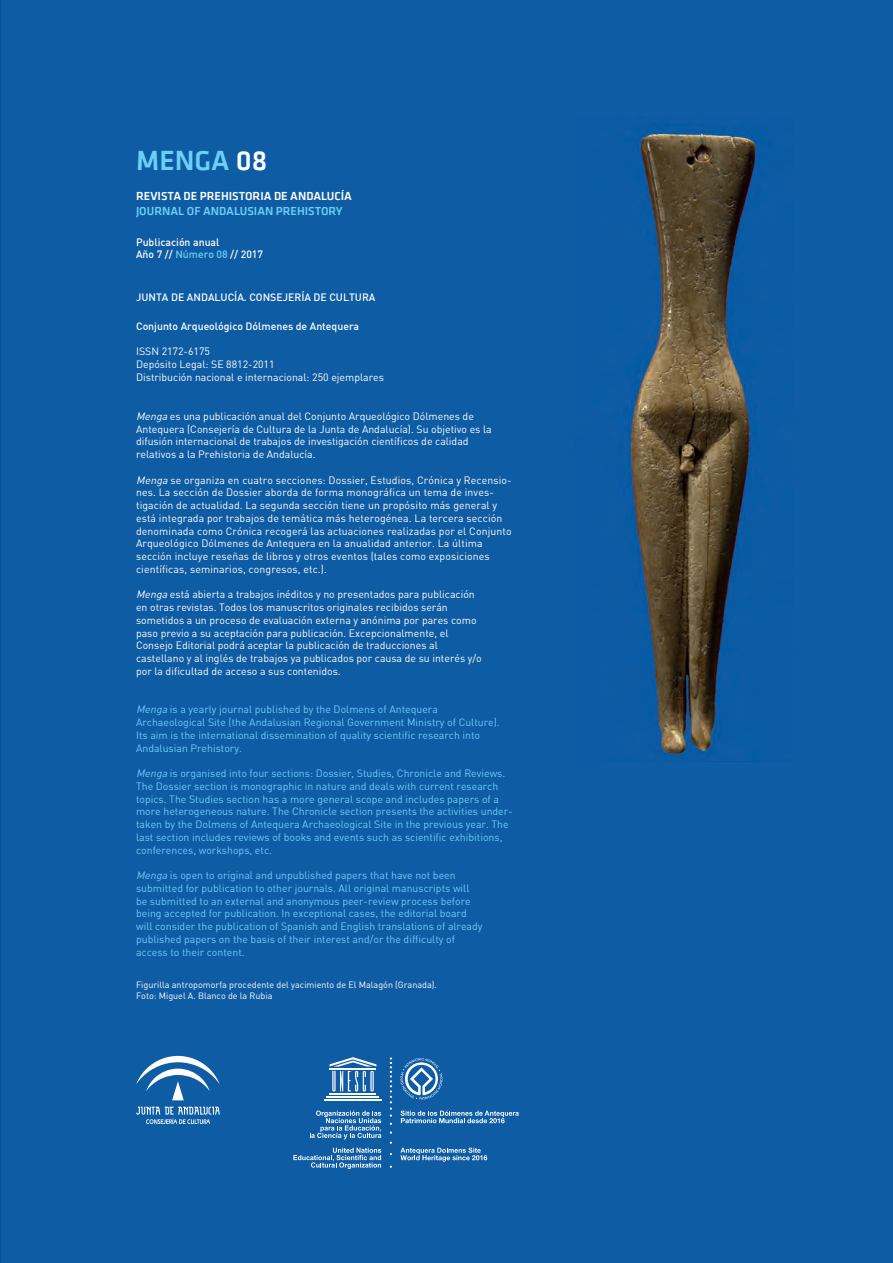
<style>
.page{position:relative;width:893px;height:1263px;background:#0e5ca4}
.page>*{position:absolute;margin:0;border:0;box-sizing:border-box;transform-origin:0 0}
.t1{font:500 28.5px "Klavika";color:#6bcff6}
.t2{font:500 12px "Klavika";color:#fff}
.t3{font:500 12px "Klavika";color:#6bcff6}
.t4{font:10.5px/12.8px "DIN Bek";color:#fff}
.t5{font:10.5px/12.8px "DIN Bek";color:#6bcff6}
.t6{font:500 10.5px/12px "DI Nbek";color:#fff}
.t7{font:9px/10.5px "DIN Bek";color:#fff}
.s1{color:#fff}
.s2{color:#6bcff6}
.s3{font-style:italic}
</style>
<div class="page">
<svg style="left:390px;top:1057px;width:2px;height:59px"></svg>
<hr style="left:330px;top:1092px;width:46px;height:2px;background:#fff">
<hr style="left:327px;top:1096px;width:52px;height:2px;background:#fff">
<hr style="left:324px;top:1099px;width:58px;height:2px;background:#fff">
<svg style="left:330px;top:1057px;width:46px;height:34px"></svg>
<svg style="left:400px;top:1058px;width:42px;height:42px"></svg>
<svg style="left:310px;top:1110px;width:71px;height:29px"></svg>
<svg style="left:293px;top:1148px;width:88px;height:21px"></svg>
<svg style="left:401px;top:1110px;width:118px;height:13px"></svg>
<svg style="left:400px;top:1147px;width:87px;height:14px"></svg>
<svg style="left:136px;top:1056px;width:84px;height:44px"></svg>
<svg style="left:136px;top:1107px;width:84px;height:17px"></svg>
<img style="left:621px;top:124px;width:151px;height:637px">
<h1 class="t1" style="left:136px;top:146px;width:133px">MENGA <span class="s1">08</span></h1>
<p class="t2" style="left:136px;top:190px;width:217px">REVISTA DE PREHISTORIA DE ANDALUCÍA</p>
<p class="t3" style="left:136px;top:205px;width:208px">JOURNAL OF ANDALUSIAN PREHISTORY</p>
<p class="t6" style="left:136px;top:235px;width:129px">Publicación anual<br>Año 7 // <span class="s2">Número 08</span> // 2017</p>
<p class="t6" style="left:136px;top:291px;width:241px">JUNTA DE ANDALUCÍA. CONSEJERÍA DE CULTURA</p>
<p class="t6" style="left:136px;top:320px;width:225px">Conjunto Arqueológico Dólmenes de Antequera</p>
<p class="t4" style="left:136px;top:345px;width:249px">ISSN 2172-6175<br>Depósito Legal: SE 8812-2011<br>Distribución nacional e internacional: 250 ejemplares</p>
<p class="t4" style="left:136px;top:410px;width:357px"><span class="s3">Menga</span> es una publicación anual del Conjunto Arqueológico Dólmenes de Antequera (Consejería de Cultura de la Junta de Andalucía). Su objetivo es la difusión internacional de trabajos de investigación científicos de calidad relativos a la Prehistoria de Andalucía.</p>
<p class="t4" style="left:136px;top:473px;width:377px"><span class="s3">Menga</span> se organiza en cuatro secciones: Dossier, Estudios, Crónica y Recensio&shy;nes. La sección de Dossier aborda de forma monográfica un tema de inves&shy;tigación de actualidad. La segunda sección tiene un propósito más general y está integrada por trabajos de temática más heterogénea. La tercera sección denominada como Crónica recogerá las actuaciones realizadas por el Conjunto Arqueológico Dólmenes de Antequera en la anualidad anterior. La última sección incluye reseñas de libros y otros eventos (tales como exposiciones científicas, seminarios, congresos, etc.).</p>
<p class="t4" style="left:136px;top:588px;width:347px"><span class="s3">Menga</span> está abierta a trabajos inéditos y no presentados para publicación en otras revistas. Todos los manuscritos originales recibidos serán sometidos a un proceso de evaluación externa y anónima por pares como paso previo a su aceptación para publicación. Excepcionalmente, el Consejo Editorial podrá aceptar la publicación de traducciones al castellano y al inglés de trabajos ya publicados por causa de su interés y/o por la dificultad de acceso a sus contenidos.</p>
<p class="t5" style="left:136px;top:703px;width:365px"><span class="s3">Menga</span> is a yearly journal published by the Dolmens of Antequera Archaeological Site (the Andalusian Regional Government Ministry of Culture).<br>Its aim is the international dissemination of quality scientific research into Andalusian Prehistory.</p>
<p class="t5" style="left:136px;top:767px;width:378px"><span class="s3">Menga</span> is organised into four sections: Dossier, Studies, Chronicle and Reviews.<br>The Dossier section is monographic in nature and deals with current research topics. The Studies section has a more general scope and includes papers of a more heterogeneous nature. The Chronicle section presents the activities under&shy;taken by the Dolmens of Antequera Archaeological Site in the previous year. The last section includes reviews of books and events such as scientific exhibitions, conferences, workshops, etc.</p>
<p class="t5" style="left:136px;top:869px;width:348px"><span class="s3">Menga</span> is open to original and unpublished papers that have not been submitted for publication to other journals. All original manuscripts will be submitted to an external and anonymous peer-review process before being accepted for publication. In exceptional cases, the editorial board will consider the publication of Spanish and English translations of already published papers on the basis of their interest and/or the difficulty of access to their content.</p>
<p class="t7" style="left:136px;top:979px;width:302px">Figurilla antropomorfa procedente del yacimiento de El Malagón (Granada).<br>Foto: Miguel A. Blanco de la Rubia</p>
</div>
